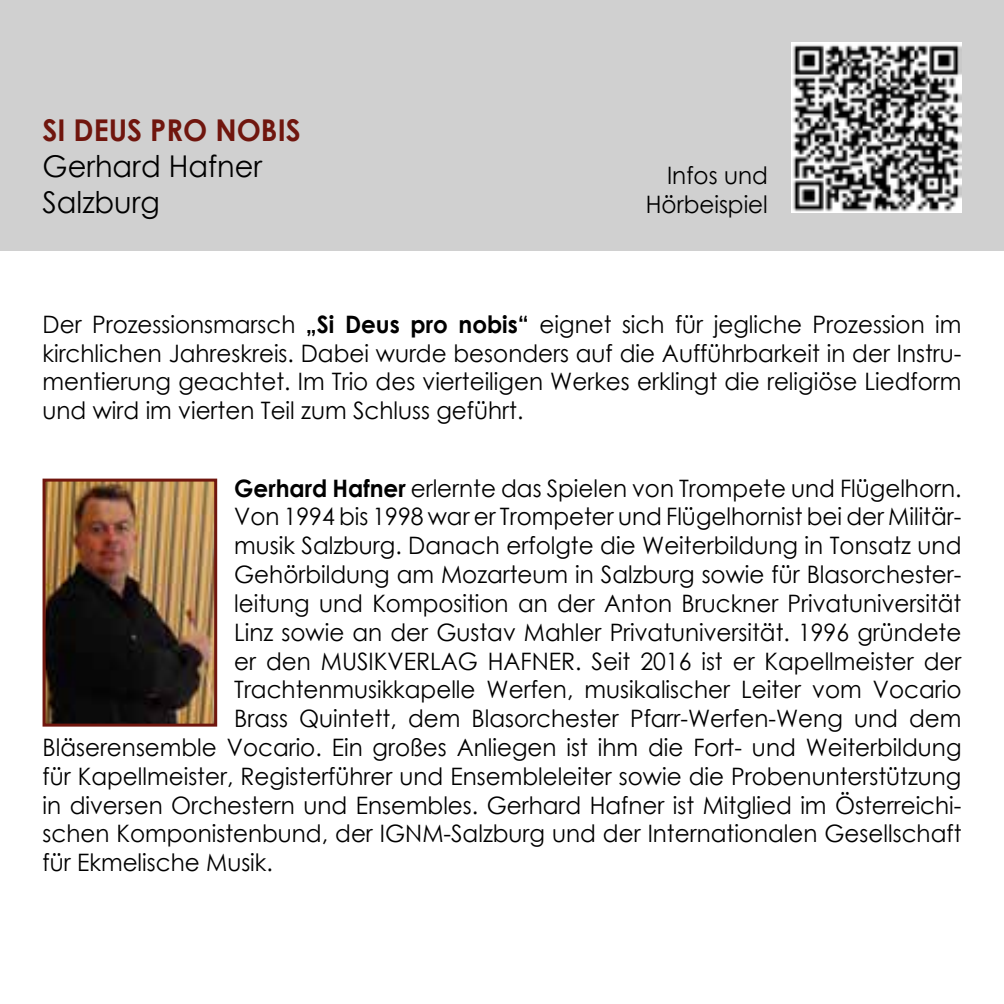
<style>
.page{position:relative;width:1004px;height:1004px;background:#fff}
.page>*{position:absolute;margin:0;border:0;box-sizing:border-box;transform-origin:0 0}
.t1{font:30px/36px "Century Gothic";color:#000;scale:.96 1}
.t2{font:700 30px "Century Gothic";color:#70160e;scale:.96 1}
.t3{font:24px/28.8px "Century Gothic";color:#000;text-align:right;scale:.96 1}
.s1{font-weight:700}
</style>
<div class="page">
<div style="left:0;top:0;width:1003px;height:251px;background:#d0d0d0"></div>
<img style="left:47px;top:482px;width:166px;height:240px">
<div style="left:43px;top:478px;width:174px;height:248px;border:3px solid #70160e"></div>
<img style="left:791px;top:43px;width:170px;height:170px">
<p class="t2" style="left:43px;top:107px;width:270px">SI DEUS PRO NOBIS</p>
<p class="t1" style="left:43px;top:147px;width:230px">Gerhard Hafner<br>Salzburg</p>
<p class="t3" style="left:646px;top:160px;width:129px">Infos und<br>Hörbeispiel</p>
<p class="t3" style="left:43px;top:309px;width:958px;text-align:justify">Der Prozessionsmarsch <span class="s1">„Si Deus pro nobis“</span> eignet sich für jegliche Prozession im kirchlichen Jahreskreis. Dabei wurde besonders auf die Aufführbarkeit in der Instru&shy;mentierung geachtet. Im Trio des vierteiligen Werkes erklingt die religiöse Liedform und wird im vierten Teil zum Schluss geführt.</p>
<p class="t3" style="left:234px;top:473px;width:759px"><span class="s1">Gerhard Hafner</span> erlernte das Spielen von Trompete und Flügelhorn.</p>
<p class="t3" style="left:234px;top:502px;width:759px">Von 1994 bis 1998 war er Trompeter und Flügelhornist bei der Militär-</p>
<p class="t3" style="left:234px;top:531px;width:759px">musik Salzburg. Danach erfolgte die Weiterbildung in Tonsatz und</p>
<p class="t3" style="left:234px;top:559px;width:759px">Gehörbildung am Mozarteum in Salzburg sowie für Blasorchester-</p>
<p class="t3" style="left:234px;top:588px;width:759px">leitung und Komposition an der Anton Bruckner Privatuniversität</p>
<p class="t3" style="left:234px;top:617px;width:759px">Linz sowie an der Gustav Mahler Privatuniversität. 1996 gründete</p>
<p class="t3" style="left:234px;top:646px;width:759px">er den MUSIKVERLAG HAFNER. Seit 2016 ist er Kapellmeister der</p>
<p class="t3" style="left:234px;top:675px;width:759px">Trachtenmusikkapelle Werfen, musikalischer Leiter vom Vocario</p>
<p class="t3" style="left:234px;top:703px;width:759px">Brass Quintett, dem Blasorchester Pfarr-Werfen-Weng und dem</p>
<p class="t3" style="left:43px;top:732px;width:958px">Bläserensemble Vocario. Ein großes Anliegen ist ihm die Fort- und Weiterbildung</p>
<p class="t3" style="left:43px;top:761px;width:958px">für Kapellmeister, Registerführer und Ensembleleiter sowie die Probenunterstützung</p>
<p class="t3" style="left:43px;top:790px;width:958px">in diversen Orchestern und Ensembles. Gerhard Hafner ist Mitglied im Österreichi-</p>
<p class="t3" style="left:43px;top:819px;width:958px">schen Komponistenbund, der IGNM-Salzburg und der Internationalen Gesellschaft</p>
<p class="t3" style="left:43px;top:847px;width:241px">für Ekmelische Musik.</p>
</div>
